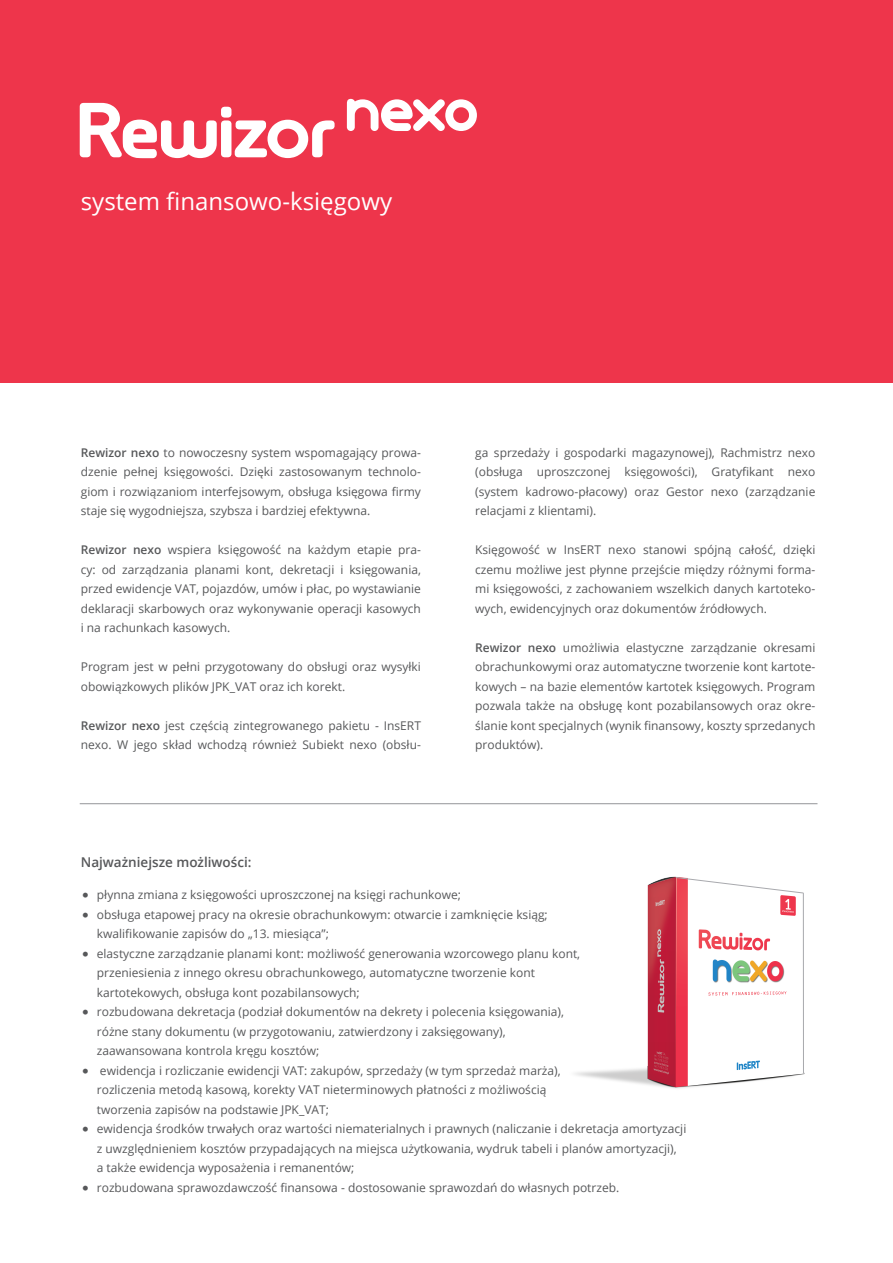
<style>
.page{position:relative;width:893px;height:1263px;background:#fff}
.page>*{position:absolute;margin:0;border:0;box-sizing:border-box;transform-origin:0 0}
.t1{font:24px "Open Sans";color:#fff}
.Bold{font:600 13.5px "Open Sans";color:#57585a}
.t2{font:12px/19.5px "Open Sans";color:#57585a}
.s1{font-weight:600}
.s2{font-family:"LFT Etica"}
</style>
<div class="page">
<img style="left:575px;top:876px;width:230px;height:213px">
<div style="left:0;top:0;width:893px;height:383px;background:#ee354b"></div>
<hr style="left:803px;top:893px;width:1px;height:180px;background:#a8a9ad">
<svg style="left:676px;top:877px;width:128px;height:16px"></svg>
<svg style="left:80px;top:103px;width:255px;height:55px"></svg>
<svg style="left:347px;top:99px;width:130px;height:32px"></svg>
<hr style="left:80px;top:803px;width:737px;height:1px;background:#939598">
<p class="t1" style="left:81px;top:185px;width:313px">system finansowo-księgowy</p>
<p class="t2" style="left:81px;top:442px;width:342px;text-align:justify"><span class="s1">Rewizor nexo</span> to nowoczesny system wspomagający prowa&shy;dzenie pełnej księgowości. Dzięki zastosowanym technolo&shy;giom i rozwiązaniom interfejsowym, obsługa księgowa firmy staje się wygodniejsza, szybsza i bardziej efektywna.</p>
<p class="t2" style="left:81px;top:540px;width:342px;text-align:justify"><span class="s1">Rewizor nexo</span> wspiera księgowość na każdym etapie pra&shy;cy: od zarządzania planami kont, dekretacji i księgowania, przed ewidencje VAT, pojazdów, umów i płac, po wystawianie deklaracji skarbowych oraz wykonywanie operacji kasowych i na rachunkach kasowych.</p>
<p class="t2" style="left:81px;top:657px;width:342px">Program jest w pełni przygotowany do obsługi oraz wysyłki obowiązkowych plików JPK_VAT oraz ich korekt.</p>
<p class="t2" style="left:81px;top:715px;width:342px"><span class="s1">Rewizor nexo</span> jest częścią zintegrowanego pakietu - InsERT nexo. W jego skład wchodzą również Subiekt nexo (obsłu-</p>
<p class="Bold" style="left:81px;top:853px;width:172px">Najważniejsze możliwości:</p>
<p class="t2" style="left:475px;top:442px;width:342px;text-align:justify">ga sprzedaży i gospodarki magazynowej), Rachmistrz nexo (obsługa uproszczonej księgowości), Gratyfikant nexo (system kadrowo-płacowy) oraz Gestor nexo (zarządzanie relacjami z klientami).</p>
<p class="t2" style="left:475px;top:540px;width:342px;text-align:justify">Księgowość w InsERT nexo stanowi spójną całość, dzięki czemu możliwe jest płynne przejście między różnymi forma&shy;mi księgowości, z zachowaniem wszelkich danych kartoteko&shy;wych, ewidencyjnych oraz dokumentów źródłowych.</p>
<p class="t2" style="left:475px;top:637px;width:342px;text-align:justify"><span class="s1">Rewizor nexo</span> umożliwia elastyczne zarządzanie okresami obrachunkowymi oraz automatyczne tworzenie kont kartote&shy;kowych – na bazie elementów kartotek księgowych. Program pozwala także na obsługę kont pozabilansowych oraz okre&shy;ślanie kont specjalnych (wynik finansowy, koszty sprzedanych produktów).</p>
<p class="t2" style="left:82px;top:884px;width:381px"><span class="s2">○</span> płynna zmiana z księgowości uproszczonej na księgi rachunkowe;</p>
<p class="t2" style="left:97px;top:904px;width:452px;text-indent:-15px"><span class="s2">○</span> obsługa etapowej pracy na okresie obrachunkowym: otwarcie i zamknięcie ksiąg; kwalifikowanie zapisów do „13. miesiąca”;</p>
<p class="t2" style="left:97px;top:943px;width:485px;text-indent:-15px"><span class="s2">○</span> elastyczne zarządzanie planami kont: możliwość generowania wzorcowego planu kont, przeniesienia z innego okresu obrachunkowego, automatyczne tworzenie kont kartotekowych, obsługa kont pozabilansowych;</p>
<p class="t2" style="left:97px;top:1001px;width:469px;text-indent:-15px"><span class="s2">○</span> rozbudowana dekretacja (podział dokumentów na dekrety i polecenia księgowania), różne stany dokumentu (w przygotowaniu, zatwierdzony i zaksięgowany), zaawansowana kontrola kręgu kosztów;</p>
<p class="t2" style="left:97px;top:1060px;width:465px;text-indent:-15px"><span class="s2">○</span> ewidencja i rozliczanie ewidencji VAT: zakupów, sprzedaży (w tym sprzedaż marża), rozliczenia metodą kasową, korekty VAT nieterminowych płatności z możliwością tworzenia zapisów na podstawie JPK_VAT;</p>
<p class="t2" style="left:97px;top:1118px;width:591px;text-indent:-15px"><span class="s2">○</span> ewidencja środków trwałych oraz wartości niematerialnych i prawnych (naliczanie i dekretacja amortyzacji z uwzględnieniem kosztów przypadających na miejsca użytkowania, wydruk tabeli i planów amortyzacji), a także ewidencja wyposażenia i remanentów;</p>
<p class="t2" style="left:82px;top:1177px;width:539px"><span class="s2">○</span> rozbudowana sprawozdawczość finansowa - dostosowanie sprawozdań do własnych potrzeb.</p>
</div>
